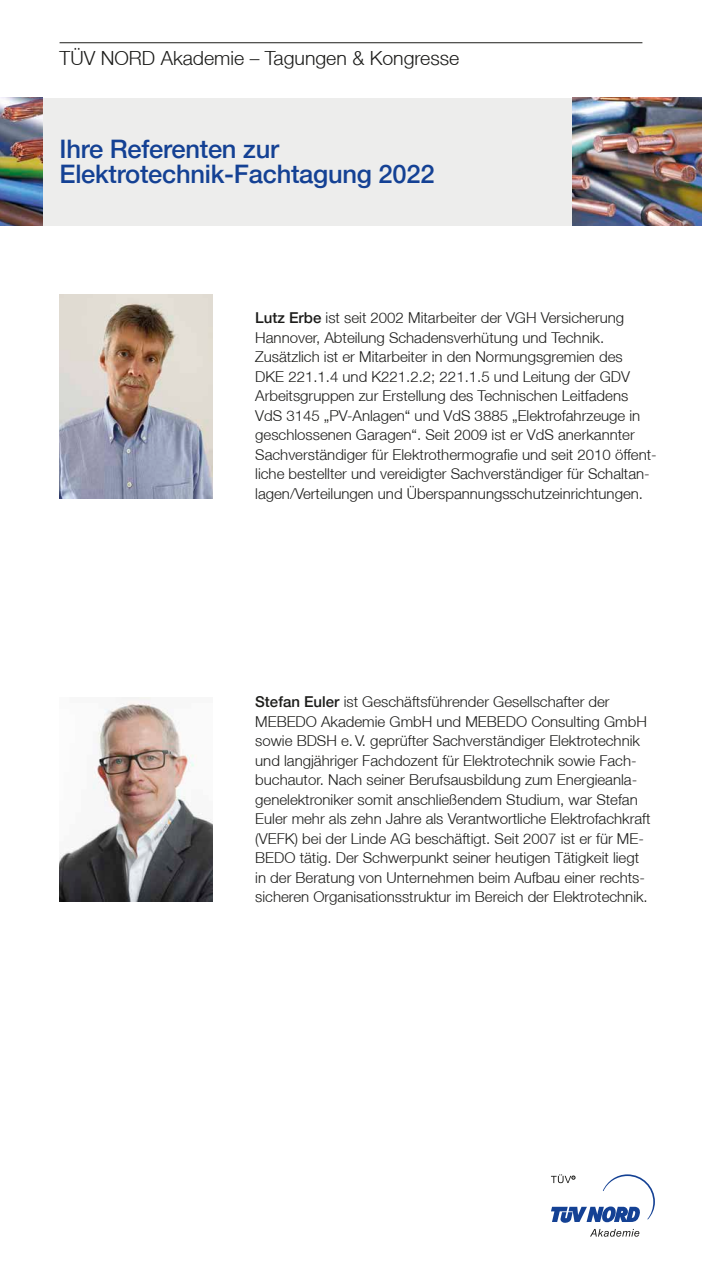
<style>
.page{position:relative;width:702px;height:1263px;background:#fff}
.page>*{position:absolute;margin:0;border:0;box-sizing:border-box;transform-origin:0 0}
.t1{font:500 25.5px/25.5px "Helvetica Neue LT";letter-spacing:-.01em;color:#144194}
.t2{font:300 19.5px "Helvetica Neue LT";color:#1c1c1a}
.t3{font:300 15px/19.5px "Helvetica Neue LT";color:#1c1c1a}
.s1{font-weight:500}
</style>
<div class="page">
<div style="left:43px;top:98px;width:529px;height:127px;background:#ededec"></div>
<hr style="left:60px;top:42px;width:582px;height:1px;background:#1c1c1a">
<img style="left:572px;top:98px;width:130px;height:127px">
<img style="left:0;top:98px;width:43px;height:127px">
<svg style="left:590px;top:1229px;width:49px;height:8px"></svg>
<svg style="left:551px;top:1174px;width:104px;height:49px"></svg>
<img style="left:60px;top:294px;width:153px;height:205px">
<img style="left:60px;top:697px;width:153px;height:204px">
<h2 class="t2" style="left:60px;top:46px;width:401px">TÜV NORD Akademie – Tagungen &amp; Kongresse</h2>
<h1 class="t1" style="left:60px;top:136px;width:376px">Ihre Referenten zur<br>Elektrotechnik-Fachtagung 2022</h1>
<p class="t3" style="left:255px;top:308px;width:403px"><span class="s1">Lutz Erbe</span> ist seit 2002 Mitarbeiter der VGH Versicherung Hannover, Abteilung Schadensverhütung und Technik.<br>Zusätzlich ist er Mitarbeiter in den Normungsgremien des<br>DKE 221.1.4 und K221.2.2; 221.1.5 und Leitung der GDV Arbeitsgruppen zur Erstellung des Technischen Leitfadens VdS 3145 „PV-Anlagen“ und VdS 3885 „Elektrofahrzeuge in geschlossenen Garagen“. Seit 2009 ist er VdS anerkannter Sachverständiger für Elektrothermografie und seit 2010 öffent&shy;liche bestellter und vereidigter Sachverständiger für Schaltan&shy;lagen/Verteilungen und Überspannungsschutzeinrichtungen.</p>
<p class="t3" style="left:255px;top:692px;width:397px"><span class="s1">Stefan Euler</span> ist Geschäftsführender Gesellschafter der MEBEDO Akademie GmbH und MEBEDO Consulting GmbH sowie BDSH e.V. geprüfter Sachverständiger Elektrotechnik und langjähriger Fachdozent für Elektrotechnik sowie Fach&shy;buchautor. Nach seiner Berufsausbildung zum Energieanla&shy;genelektroniker somit anschließendem Studium, war Stefan Euler mehr als zehn Jahre als Verantwortliche Elektrofachkraft (VEFK) bei der Linde AG beschäftigt. Seit 2007 ist er für ME-BEDO tätig. Der Schwerpunkt seiner heutigen Tätigkeit liegt in der Beratung von Unternehmen beim Aufbau einer rechts&shy;sicheren Organisationsstruktur im Bereich der Elektrotechnik.</p>
</div>
